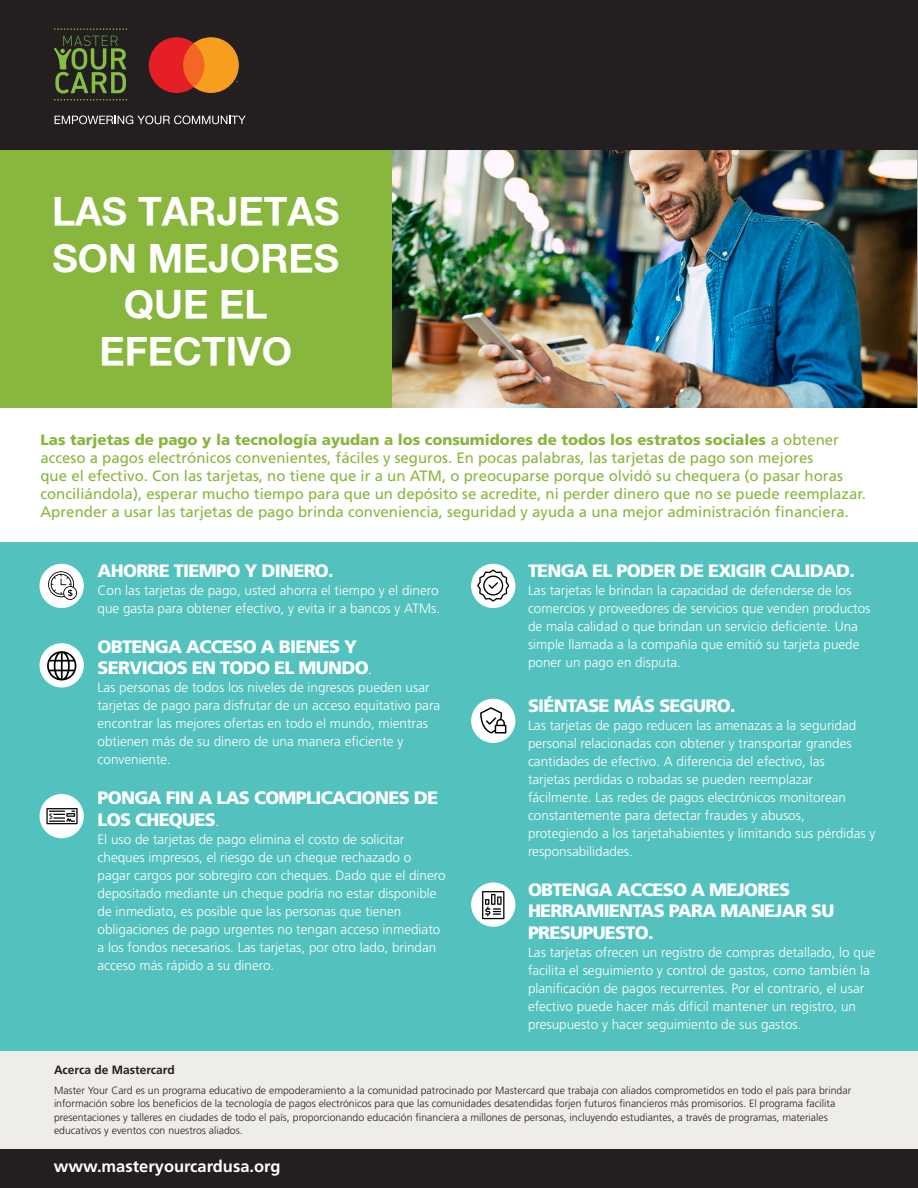
<style>
.page{position:relative;width:918px;height:1188px;background:#fff}
.page>*{position:absolute;margin:0;border:0;box-sizing:border-box;transform-origin:0 0}
.t1{font:700 39px/46.5px "Helvetica Neue";color:#fff;text-align:center}
.body_text{font:900 18px/21.6px "Frutiger LT Std";letter-spacing:-.04em;color:#fff}
.t2{font:700 16.5px "Frutiger LT Std";color:#fff}
.t3{font:15px/18px "Frutiger LT Std";color:#89b63d}
.body_text-2{font:300 13.5px/18px "Frutiger LT Std";color:#fff}
.footnotes{font:700 12px "Frutiger LT Std";color:#231f20}
.body_text-3{font:300 10.5px/13.5px "Frutiger LT Std";color:#231f20}
.s1{font-weight:900}
.s2{font-weight:300;font-size:15px}
</style>
<div class="page">
<div style="left:0;top:96px;width:432px;height:312px;background:#89b63d"></div>
<img style="left:392px;top:150px;width:525px;height:258px">
<div style="left:0;top:542px;width:918px;height:509px;background:#53c2bf"></div>
<div style="left:0;top:0;width:918px;height:150px;background:#231f20"></div>
<svg style="left:149px;top:37px;width:90px;height:56px;background:#ce5421"></svg>
<svg style="left:54px;top:99px;width:73px;height:2px"></svg>
<svg style="left:54px;top:28px;width:73px;height:65px"></svg>
<svg style="left:55px;top:115px;width:191px;height:9px"></svg>
<div style="left:40px;top:643px;width:44px;height:45px;background:#fff;border-radius:50%"></div>
<svg style="left:47px;top:651px;width:29px;height:29px"></svg>
<div style="left:40px;top:794px;width:44px;height:44px;background:#fff;border-radius:50%"></div>
<svg style="left:46px;top:808px;width:32px;height:16px"></svg>
<div style="left:471px;top:564px;width:44px;height:44px;background:#fff;border-radius:50%"></div>
<svg style="left:477px;top:569px;width:32px;height:33px"></svg>
<div style="left:471px;top:699px;width:44px;height:44px;background:#fff;border-radius:50%"></div>
<svg style="left:480px;top:707px;width:26px;height:26px"></svg>
<div style="left:40px;top:564px;width:44px;height:44px;background:#fff;border-radius:50%"></div>
<svg style="left:48px;top:571px;width:29px;height:29px"></svg>
<div style="left:471px;top:882px;width:44px;height:45px;background:#fff;border-radius:50%"></div>
<svg style="left:482px;top:891px;width:22px;height:28px"></svg>
<div style="left:0;top:1051px;width:918px;height:137px;background:#efedea"></div>
<div style="left:0;top:1149px;width:918px;height:39px;background:#231f20"></div>
<p class="t1" style="left:52px;top:187px;width:289px">LAS TARJETAS<br>SON MEJORES<br>QUE EL<br>EFECTIVO</p>
<p class="t3" style="left:40px;top:431px;width:827px"><span class="s1">Las tarjetas de pago y la tecnología ayudan a los consumidores de todos los estratos sociales</span> a obtener acceso a pagos electrónicos convenientes, fáciles y seguros. En pocas palabras, las tarjetas de pago son mejores<br>que el efectivo. Con las tarjetas, no tiene que ir a un ATM, o preocuparse porque olvidó su chequera (o pasar horas conciliándola), esperar mucho tiempo para que un depósito se acredite, ni perder dinero que no se puede reemplazar.<br>Aprender a usar las tarjetas de pago brinda conveniencia, seguridad y ayuda a una mejor administración financiera.</p>
<p class="body_text" style="left:98px;top:560px;width:238px">AHORRE TIEMPO Y DINERO.</p>
<p class="body_text-2" style="left:98px;top:582px;width:344px">Con las tarjetas de pago, usted ahorra el tiempo y el dinero que gasta para obtener efectivo, y evita ir a bancos y ATMs.</p>
<p class="body_text" style="left:98px;top:636px;width:276px">OBTENGA ACCESO A BIENES Y<br>SERVICIOS EN TODO EL MUNDO<span class="s2">.</span></p>
<p class="body_text-2" style="left:98px;top:679px;width:344px">Las personas de todos los niveles de ingresos pueden usar tarjetas de pago para disfrutar de un acceso equitativo para encontrar las mejores ofertas en todo el mundo, mientras obtienen más de su dinero de una manera eficiente y conveniente.</p>
<p class="body_text" style="left:98px;top:787px;width:342px">PONGA FIN A LAS COMPLICACIONES DE<br>LOS CHEQUES<span class="s2">.</span></p>
<p class="body_text-2" style="left:98px;top:830px;width:350px">El uso de tarjetas de pago elimina el costo de solicitar cheques impresos, el riesgo de un cheque rechazado o pagar cargos por sobregiro con cheques. Dado que el dinero depositado mediante un cheque podría no estar disponible de inmediato, es posible que las personas que tienen obligaciones de pago urgentes no tengan acceso inmediato a los fondos necesarios. Las tarjetas, por otro lado, brindan acceso más rápido a su dinero.</p>
<p class="footnotes" style="left:54px;top:1063px;width:122px">Acerca de Mastercard</p>
<p class="body_text" style="left:528px;top:560px;width:329px">TENGA EL PODER DE EXIGIR CALIDAD.</p>
<p class="body_text-2" style="left:528px;top:582px;width:344px">Las tarjetas le brindan la capacidad de defenderse de los comercios y proveedores de servicios que venden productos de mala calidad o que brindan un servicio deficiente. Una simple llamada a la compañía que emitió su tarjeta puede poner un pago en disputa.</p>
<p class="body_text" style="left:528px;top:695px;width:209px">SIÉNTASE MÁS SEGURO.</p>
<p class="body_text-2" style="left:528px;top:717px;width:349px">Las tarjetas de pago reducen las amenazas a la seguridad personal relacionadas con obtener y transportar grandes cantidades de efectivo. A diferencia del efectivo, las<br>tarjetas perdidas o robadas se pueden reemplazar fácilmente. Las redes de pagos electrónicos monitorean constantemente para detectar fraudes y abusos, protegiendo a los tarjetahabientes y limitando sus pérdidas y responsabilidades.</p>
<p class="body_text" style="left:528px;top:879px;width:308px">OBTENGA ACCESO A MEJORES<br>HERRAMIENTAS PARA MANEJAR SU<br>PRESUPUESTO.</p>
<p class="body_text-2" style="left:528px;top:944px;width:349px">Las tarjetas ofrecen un registro de compras detallado, lo que facilita el seguimiento y control de gastos, como también la planificación de pagos recurrentes. Por el contrario, el usar efectivo puede hacer más difícil mantener un registro, un presupuesto y hacer seguimiento de sus gastos.</p>
<p class="body_text-3" style="left:54px;top:1083px;width:799px">Master Your Card es un programa educativo de empoderamiento a la comunidad patrocinado por Mastercard que trabaja con aliados comprometidos en todo el país para brindar información sobre los beneficios de la tecnología de pagos electrónicos para que las comunidades desatendidas forjen futuros financieros más promisorios. El programa facilita presentaciones y talleres en ciudades de todo el país, proporcionando educación financiera a millones de personas, incluyendo estudiantes, a través de programas, materiales educativos y eventos con nuestros aliados.</p>
<p class="t2" style="left:54px;top:1157px;width:228px">www.masteryourcardusa.org</p>
</div>
